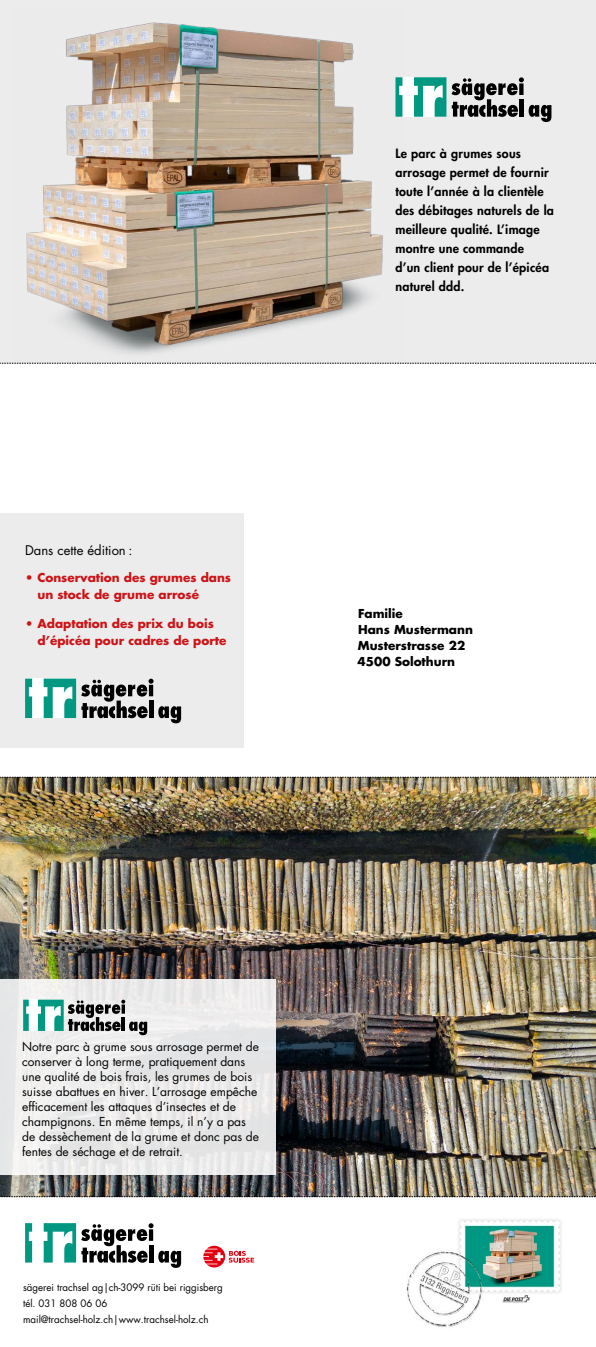
<style>
.page{position:relative;width:596px;height:1347px;background:#fff}
.page>*{position:absolute;margin:0;border:0;box-sizing:border-box;transform-origin:0 0}
.t1{font:13px "Futura Std";color:#000}
.t2{font:800 12.5px/19px "Futura Std";letter-spacing:.02em;color:#000}
.t3{font:12px/15px "Futura Std";color:#000}
.t4{font:700 12px/17px "Futura Std";color:#cd1316}
.t5{font:700 12px/16px "Futura Std";color:#000}
.t6{font:10px/16px "Futura Std";color:#000}
</style>
<div class="page">
<img style="left:0;top:778px;width:595px;height:418px">
<div style="left:0;top:0;width:595px;height:363px;background:#ececed"></div>
<img style="left:13px;top:22px;width:392px;height:341px">
<div style="left:395px;top:77px;width:51px;height:40px;background:#fff"></div>
<svg style="left:395px;top:77px;width:7px;height:40px"></svg>
<svg style="left:414px;top:77px;width:137px;height:45px"></svg>
<div style="left:0;top:979px;width:275px;height:195px;background:#ebeaea"></div>
<div style="left:23px;top:999px;width:40px;height:32px;background:#fff"></div>
<svg style="left:23px;top:999px;width:6px;height:32px"></svg>
<svg style="left:38px;top:999px;width:109px;height:36px"></svg>
<svg style="left:25px;top:1223px;width:7px;height:39px"></svg>
<svg style="left:44px;top:1223px;width:137px;height:44px"></svg>
<svg style="left:203px;top:1245px;width:51px;height:22px"></svg>
<img style="left:406px;top:1219px;width:156px;height:108px">
<div style="left:0;top:513px;width:243px;height:234px;background:#ececed"></div>
<div style="left:25px;top:678px;width:51px;height:40px;background:#fff"></div>
<svg style="left:25px;top:678px;width:7px;height:40px"></svg>
<svg style="left:44px;top:678px;width:137px;height:45px"></svg>
<svg style="left:0;top:1196px;width:595px;height:1px"></svg>
<svg style="left:0;top:777px;width:595px;height:1px"></svg>
<svg style="left:0;top:363px;width:594px;height:1px"></svg>
<p class="t1" style="left:25px;top:542px;width:109px">Dans cette édition :</p>
<p class="t4" style="left:37px;top:569px;width:195px;text-indent:-12px">• Conservation des grumes dans un stock de grume arrosé</p>
<p class="t4" style="left:37px;top:614px;width:190px;text-indent:-12px">• Adaptation des prix du bois d’épicéa pour cadres de porte</p>
<p class="t2" style="left:395px;top:144px;width:160px">Le parc à grumes sous arrosage permet de fournir toute l’année à la clientèle des débitages naturels de la meilleure qualité. L’image montre une commande<br>d’un client pour de l’épicéa naturel ddd.</p>
<p class="t5" style="left:357px;top:605px;width:117px">Familie<br>Hans Mustermann<br>Musterstrasse 22<br>4500 Solothurn</p>
<p class="t3" style="left:22px;top:1038px;width:238px">Notre parc à grume sous arrosage permet de conserver à long terme, pratiquement dans une qualité de bois frais, les grumes de bois suisse abattues en hiver. L’arrosage empêche efficacement les attaques d’insectes et de champignons. En même temps, il n’y a pas de dessèchement de la grume et donc pas de fentes de séchage et de retrait.</p>
<p class="t6" style="left:23px;top:1279px;width:201px">sägerei trachsel ag|ch-3099 rüti bei riggisberg tél. 031 808 06 06 mail@trachsel-holz.ch|www.trachsel-holz.ch</p>
</div>
